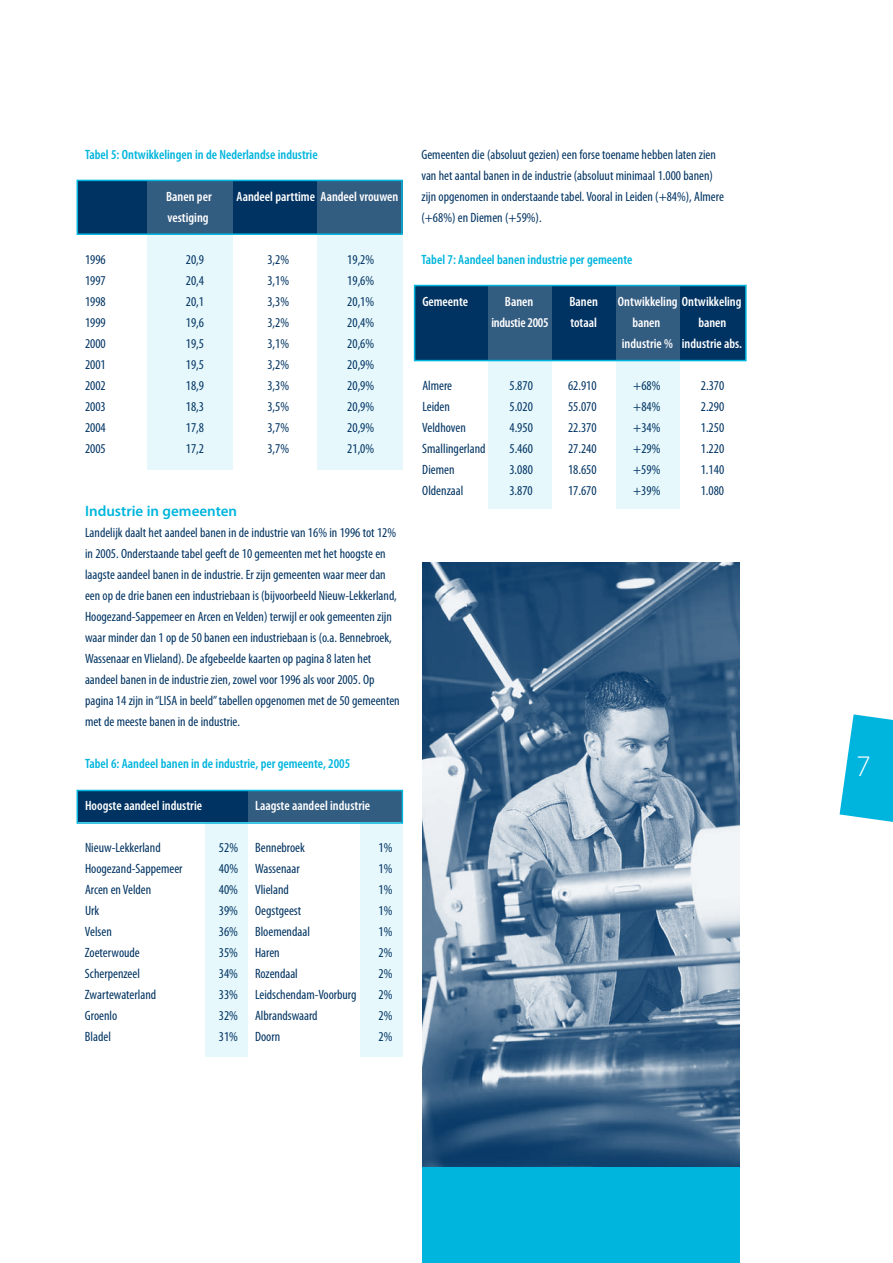
<style>
.page{position:relative;width:893px;height:1263px;background:#fff}
.page>*{position:absolute;margin:0;border:0;box-sizing:border-box;transform-origin:0 0}
.t1{font:600 15px "Myriad Pro";color:#00b5dd}
.t2{font:condensed 13.5px/21px "Myriad Pro";color:#003362}
.t3{font:600 condensed 13.5px/21px "Myriad Pro";color:#fff}
.t4{font:600 condensed 13.5px "Myriad Pro";color:#00b5dd}
.t5{font:600 condensed 13.5px "Myriad Pro";letter-spacing:-.02em;color:#fff}
</style>
<div class="page">
<div style="left:318px;top:227px;width:85px;height:243px;background:#e6f8fc"></div>
<div style="left:147px;top:227px;width:85px;height:243px;background:#e6f8fc"></div>
<div style="left:77px;top:180px;width:325px;height:54px;background:#003362"></div>
<div style="left:147px;top:180px;width:85px;height:54px;background:#335c81"></div>
<div style="left:318px;top:180px;width:85px;height:54px;background:#335c81"></div>
<div style="left:77px;top:180px;width:326px;height:55px;border:2px solid #00b5dd"></div>
<div style="left:205px;top:818px;width:43px;height:238px;background:#e6f8fc"></div>
<div style="left:77px;top:790px;width:326px;height:32px;background:#003362"></div>
<div style="left:360px;top:818px;width:43px;height:238px;background:#e6f8fc"></div>
<div style="left:248px;top:790px;width:154px;height:32px;background:#335c81"></div>
<div style="left:77px;top:790px;width:326px;height:34px;border:2px solid #00b5dd"></div>
<div style="left:488px;top:313px;width:64px;height:196px;background:#e6f8fc"></div>
<div style="left:616px;top:313px;width:64px;height:196px;background:#e6f8fc"></div>
<div style="left:415px;top:285px;width:331px;height:75px;background:#003362"></div>
<div style="left:488px;top:285px;width:64px;height:76px;background:#335c81"></div>
<div style="left:616px;top:285px;width:64px;height:76px;background:#335c81"></div>
<div style="left:414px;top:285px;width:333px;height:76px;border:2px solid #00b5dd"></div>
<div style="left:422px;top:1163px;width:317px;height:100px;background:#00b5dd"></div>
<img style="left:422px;top:563px;width:317px;height:603px">
<svg style="left:840px;top:714px;width:53px;height:108px"></svg>
<p class="t4" style="left:85px;top:146px;width:234px">Tabel 5: Ontwikkelingen in de Nederlandse industrie</p>
<p class="t3" style="left:166px;top:186px;width:47px">Banen per</p>
<p class="t3" style="left:237px;top:186px;width:163px">Aandeel parttime Aandeel vrouwen</p>
<p class="t3" style="left:168px;top:207px;width:43px">vestiging</p>
<p class="t2" style="left:85px;top:249px;width:22px">1996</p>
<p class="t2" style="left:186px;top:249px;width:20px">20,9</p>
<p class="t2" style="left:267px;top:249px;width:23px">3,2%</p>
<p class="t2" style="left:347px;top:249px;width:28px">19,2%</p>
<p class="t2" style="left:85px;top:270px;width:22px">1997</p>
<p class="t2" style="left:186px;top:270px;width:20px">20,4</p>
<p class="t2" style="left:267px;top:270px;width:23px">3,1%</p>
<p class="t2" style="left:347px;top:270px;width:28px">19,6%</p>
<p class="t2" style="left:85px;top:291px;width:22px">1998</p>
<p class="t2" style="left:186px;top:291px;width:20px">20,1</p>
<p class="t2" style="left:267px;top:291px;width:23px">3,3%</p>
<p class="t2" style="left:347px;top:291px;width:28px">20,1%</p>
<p class="t2" style="left:85px;top:312px;width:22px">1999</p>
<p class="t2" style="left:186px;top:312px;width:20px">19,6</p>
<p class="t2" style="left:267px;top:312px;width:23px">3,2%</p>
<p class="t2" style="left:347px;top:312px;width:28px">20,4%</p>
<p class="t2" style="left:85px;top:333px;width:22px">2000</p>
<p class="t2" style="left:186px;top:333px;width:20px">19,5</p>
<p class="t2" style="left:267px;top:333px;width:23px">3,1%</p>
<p class="t2" style="left:347px;top:333px;width:28px">20,6%</p>
<p class="t2" style="left:85px;top:354px;width:22px">2001</p>
<p class="t2" style="left:186px;top:354px;width:20px">19,5</p>
<p class="t2" style="left:267px;top:354px;width:23px">3,2%</p>
<p class="t2" style="left:347px;top:354px;width:28px">20,9%</p>
<p class="t2" style="left:85px;top:375px;width:22px">2002</p>
<p class="t2" style="left:186px;top:375px;width:20px">18,9</p>
<p class="t2" style="left:267px;top:375px;width:23px">3,3%</p>
<p class="t2" style="left:347px;top:375px;width:28px">20,9%</p>
<p class="t2" style="left:85px;top:396px;width:22px">2003</p>
<p class="t2" style="left:186px;top:396px;width:20px">18,3</p>
<p class="t2" style="left:267px;top:396px;width:23px">3,5%</p>
<p class="t2" style="left:347px;top:396px;width:28px">20,9%</p>
<p class="t2" style="left:85px;top:417px;width:22px">2004</p>
<p class="t2" style="left:186px;top:417px;width:20px">17,8</p>
<p class="t2" style="left:267px;top:417px;width:23px">3,7%</p>
<p class="t2" style="left:347px;top:417px;width:28px">20,9%</p>
<p class="t2" style="left:85px;top:438px;width:22px">2005</p>
<p class="t2" style="left:186px;top:438px;width:20px">17,2</p>
<p class="t2" style="left:267px;top:438px;width:23px">3,7%</p>
<p class="t2" style="left:347px;top:438px;width:28px">21,0%</p>
<p class="t1" style="left:85px;top:501px;width:154px">Industrie in gemeenten</p>
<p class="t2" style="left:85px;top:522px;width:316px">Landelijk daalt het aandeel banen in de industrie van 16% in 1996 tot 12% in 2005. Onderstaande tabel geeft de 10 gemeenten met het hoogste en laagste aandeel banen in de industrie. Er zijn gemeenten waar meer dan een op de drie banen een industriebaan is (bijvoorbeeld Nieuw-Lekkerland, Hoogezand-Sappemeer en Arcen en Velden) terwijl er ook gemeenten zijn waar minder dan 1 op de 50 banen een industriebaan is (o.a. Bennebroek, Wassenaar en Vlieland). De afgebeelde kaarten op pagina 8 laten het aandeel banen in de industrie zien, zowel voor 1996 als voor 2005. Op pagina 14 zijn in “LISA in beeld” tabellen opgenomen met de 50 gemeenten met de meeste banen in de industrie.</p>
<p class="t4" style="left:85px;top:755px;width:267px">Tabel 6: Aandeel banen in de industrie, per gemeente, 2005</p>
<p class="t3" style="left:85px;top:795px;width:119px">Hoogste aandeel industrie</p>
<p class="t3" style="left:255px;top:795px;width:116px">Laagste aandeel industrie</p>
<p class="t2" style="left:85px;top:837px;width:77px">Nieuw-Lekkerland</p>
<p class="t2" style="left:219px;top:837px;width:21px">52%</p>
<p class="t2" style="left:255px;top:837px;width:51px">Bennebroek</p>
<p class="t2" style="left:379px;top:837px;width:15px">1%</p>
<p class="t2" style="left:85px;top:858px;width:99px">Hoogezand-Sappemeer</p>
<p class="t2" style="left:219px;top:858px;width:21px">40%</p>
<p class="t2" style="left:255px;top:858px;width:46px">Wassenaar</p>
<p class="t2" style="left:379px;top:858px;width:15px">1%</p>
<p class="t2" style="left:85px;top:879px;width:68px">Arcen en Velden</p>
<p class="t2" style="left:219px;top:879px;width:21px">40%</p>
<p class="t2" style="left:255px;top:879px;width:35px">Vlieland</p>
<p class="t2" style="left:379px;top:879px;width:15px">1%</p>
<p class="t2" style="left:85px;top:900px;width:16px">Urk</p>
<p class="t2" style="left:219px;top:900px;width:21px">39%</p>
<p class="t2" style="left:255px;top:900px;width:48px">Oegstgeest</p>
<p class="t2" style="left:379px;top:900px;width:15px">1%</p>
<p class="t2" style="left:85px;top:921px;width:28px">Velsen</p>
<p class="t2" style="left:219px;top:921px;width:21px">36%</p>
<p class="t2" style="left:255px;top:921px;width:56px">Bloemendaal</p>
<p class="t2" style="left:379px;top:921px;width:15px">1%</p>
<p class="t2" style="left:85px;top:942px;width:56px">Zoeterwoude</p>
<p class="t2" style="left:219px;top:942px;width:21px">35%</p>
<p class="t2" style="left:255px;top:942px;width:26px">Haren</p>
<p class="t2" style="left:379px;top:942px;width:15px">2%</p>
<p class="t2" style="left:85px;top:963px;width:56px">Scherpenzeel</p>
<p class="t2" style="left:219px;top:963px;width:21px">34%</p>
<p class="t2" style="left:255px;top:963px;width:44px">Rozendaal</p>
<p class="t2" style="left:379px;top:963px;width:15px">2%</p>
<p class="t2" style="left:85px;top:984px;width:73px">Zwartewaterland</p>
<p class="t2" style="left:219px;top:984px;width:21px">33%</p>
<p class="t2" style="left:255px;top:984px;width:103px">Leidschendam-Voorburg</p>
<p class="t2" style="left:379px;top:984px;width:15px">2%</p>
<p class="t2" style="left:85px;top:1005px;width:34px">Groenlo</p>
<p class="t2" style="left:219px;top:1005px;width:21px">32%</p>
<p class="t2" style="left:255px;top:1005px;width:64px">Albrandswaard</p>
<p class="t2" style="left:379px;top:1005px;width:15px">2%</p>
<p class="t2" style="left:85px;top:1026px;width:28px">Bladel</p>
<p class="t2" style="left:219px;top:1026px;width:21px">31%</p>
<p class="t2" style="left:255px;top:1026px;width:27px">Doorn</p>
<p class="t2" style="left:379px;top:1026px;width:15px">2%</p>
<p class="t2" style="left:421px;top:144px;width:304px">Gemeenten die (absoluut gezien) een forse toename hebben laten zien van het aantal banen in de industrie (absoluut minimaal 1.000 banen) zijn opgenomen in onderstaande tabel. Vooral in Leiden (+84%), Almere (+68%) en Diemen (+59%).</p>
<p class="t4" style="left:421px;top:251px;width:212px">Tabel 7: Aandeel banen industrie per gemeente</p>
<p class="t3" style="left:422px;top:291px;width:47px">Gemeente</p>
<p class="t3" style="left:505px;top:291px;width:30px">Banen</p>
<p class="t3" style="left:569px;top:291px;width:30px">Banen</p>
<p class="t3" style="left:618px;top:291px;width:125px">Ontwikkeling Ontwikkeling</p>
<p class="t5" style="left:491px;top:314px;width:59px">industie 2005</p>
<p class="t3" style="left:570px;top:312px;width:28px">totaal</p>
<p class="t3" style="left:632px;top:312px;width:30px">banen</p>
<p class="t3" style="left:622px;top:312px;width:122px;text-indent:76px">banen industrie % industrie abs.</p>
<p class="t2" style="left:422px;top:375px;width:31px">Almere</p>
<p class="t2" style="left:509px;top:375px;width:25px">5.870</p>
<p class="t2" style="left:568px;top:375px;width:30px">62.910</p>
<p class="t2" style="left:633px;top:375px;width:29px">+68%</p>
<p class="t2" style="left:701px;top:375px;width:25px">2.370</p>
<p class="t2" style="left:422px;top:396px;width:29px">Leiden</p>
<p class="t2" style="left:509px;top:396px;width:25px">5.020</p>
<p class="t2" style="left:568px;top:396px;width:30px">55.070</p>
<p class="t2" style="left:633px;top:396px;width:29px">+84%</p>
<p class="t2" style="left:701px;top:396px;width:25px">2.290</p>
<p class="t2" style="left:422px;top:417px;width:45px">Veldhoven</p>
<p class="t2" style="left:509px;top:417px;width:25px">4.950</p>
<p class="t2" style="left:568px;top:417px;width:30px">22.370</p>
<p class="t2" style="left:633px;top:417px;width:29px">+34%</p>
<p class="t2" style="left:701px;top:417px;width:25px">1.250</p>
<p class="t2" style="left:422px;top:438px;width:65px">Smallingerland</p>
<p class="t2" style="left:509px;top:438px;width:25px">5.460</p>
<p class="t2" style="left:568px;top:438px;width:30px">27.240</p>
<p class="t2" style="left:633px;top:438px;width:29px">+29%</p>
<p class="t2" style="left:701px;top:438px;width:25px">1.220</p>
<p class="t2" style="left:422px;top:459px;width:34px">Diemen</p>
<p class="t2" style="left:509px;top:459px;width:25px">3.080</p>
<p class="t2" style="left:568px;top:459px;width:30px">18.650</p>
<p class="t2" style="left:633px;top:459px;width:29px">+59%</p>
<p class="t2" style="left:701px;top:459px;width:25px">1.140</p>
<p class="t2" style="left:422px;top:480px;width:43px">Oldenzaal</p>
<p class="t2" style="left:509px;top:480px;width:25px">3.870</p>
<p class="t2" style="left:568px;top:480px;width:30px">17.670</p>
<p class="t2" style="left:633px;top:480px;width:29px">+39%</p>
<p class="t2" style="left:701px;top:480px;width:25px">1.080</p>
</div>
